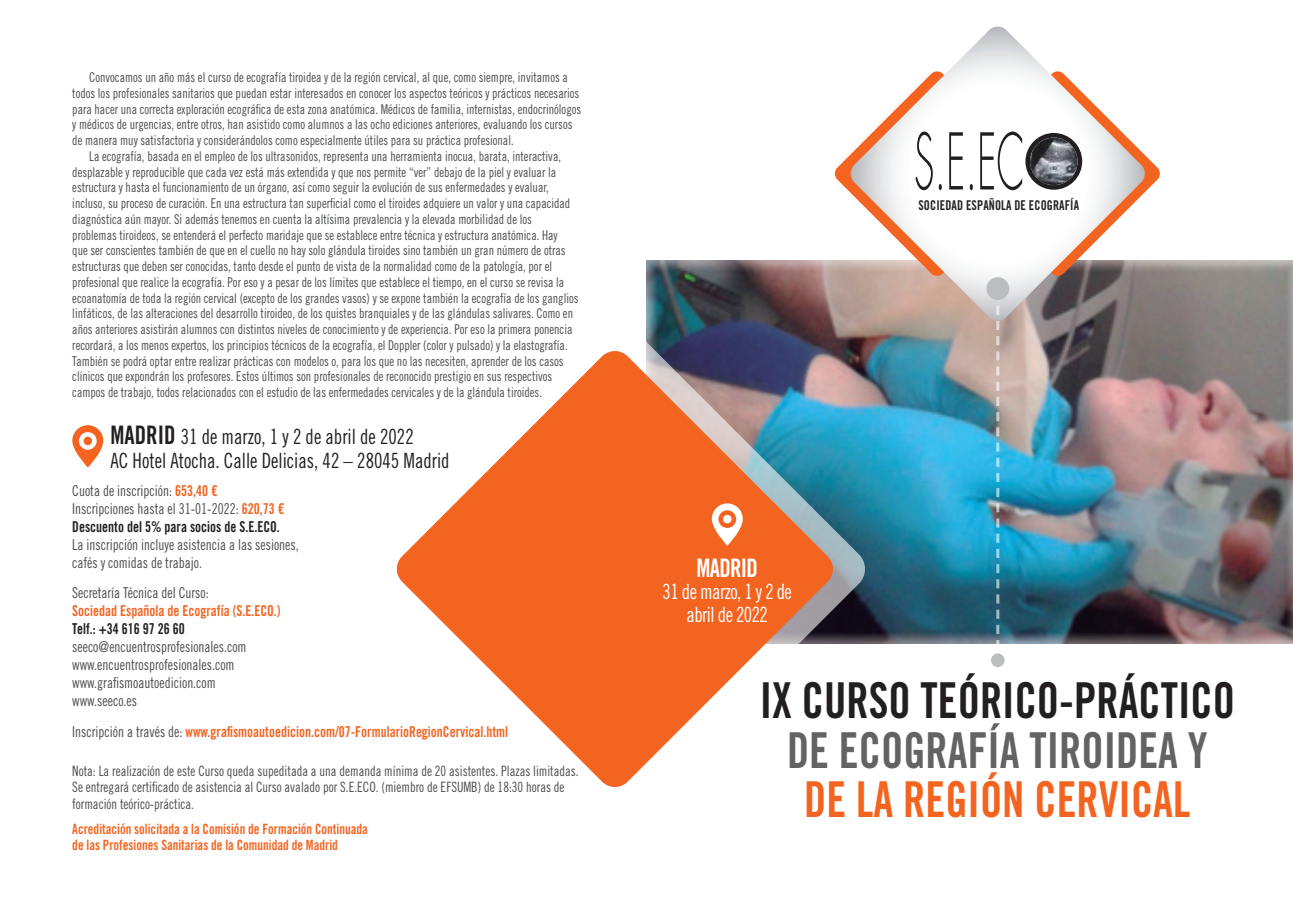
<style>
.page{position:relative;width:1293px;height:910px;background:#fff}
.page>*{position:absolute;margin:0;border:0;box-sizing:border-box;transform-origin:0 0}
.t1{font:49.5px "Trade Gothic LT Std Bd Cn 20";color:#231f20;scale:.9 1}
.t2{font:49.5px "Trade Gothic LT Std Bd Cn 20";color:#636366;scale:.9 1}
.t3{font:49.5px "Trade Gothic LT Std Bd Cn 20";color:#f36421;scale:.9 1}
.t4{font:25.5px "Trade Gothic LT Std Bd Cn 20";letter-spacing:-.03em;color:#fff;scale:.9 1}
.t5{font:21px/24px "Trade Gothic LT Std Cn 18";color:#231f20;scale:.9 1}
.t6{font:21px/22.5px "Trade Gothic LT Std Cn 18";letter-spacing:-.03em;color:#fff;text-align:center;scale:.9 1}
.t7{font:15px/18px "Trade Gothic LT Std Cn 18";color:#4b4c4d;scale:.9 1}
.t8{font:15px "Trade Gothic LT Std Bd Cn 20";color:#f36421;scale:.9 1}
.t9{font:15px "Trade Gothic LT Std Bd Cn 20";color:#231f20;scale:.9 1}
.t10{font:14.25px/16.5px "Trade Gothic LT Std Cn 18";color:#4b4c4d;scale:.9 1}
.t11{font:14.25px/16.5px "Trade Gothic LT Std Bd Cn 20";color:#f36421;scale:.9 1}
.t12{font:13.5px/15.8px "Trade Gothic LT Std Cn 18";color:#4b4c4d;scale:.9 1}
.t13{font:13.5px "Trade Gothic LT Std Bd Cn 20";letter-spacing:.01em;color:#231f20;scale:.9 1}
.s1{font-family:"Trade Gothic LT Std Bd Cn 20";font-size:25.5px}
.s2{font-family:"Trade Gothic LT Std Bd Cn 20";color:#f36421}
.s3{font-family:"Trade Gothic LT Std Cn 18";color:#4b4c4d}
</style>
<div class="page">
<img style="left:646px;top:261px;width:647px;height:382px">
<img style="left:646px;top:319px;width:220px;height:325px">
<svg style="left:396px;top:349px;width:438px;height:438px;fill:#f36421"></svg>
<svg style="left:712px;top:503px;width:31px;height:43px"></svg>
<svg style="left:718px;top:510px;width:18px;height:18px"></svg>
<div style="left:723px;top:515px;width:8px;height:8px;background:#fff;border-radius:50%"></div>
<svg style="left:72px;top:425px;width:31px;height:42px"></svg>
<svg style="left:79px;top:432px;width:18px;height:18px"></svg>
<div style="left:84px;top:437px;width:8px;height:8px;background:#f36421;border-radius:50%"></div>
<svg style="left:849px;top:27px;width:297px;height:295px"></svg>
<svg style="left:834px;top:71px;width:326px;height:206px"></svg>
<svg style="left:1025px;top:133px;width:57px;height:57px"></svg>
<img style="left:1030px;top:138px;width:47px;height:47px;border-radius:24px">
<div style="left:986px;top:277px;width:23px;height:23px;background:#bcbdc0;border-radius:50%"></div>
<div style="left:991px;top:653px;width:13px;height:14px;background:#bcbdc0;border-radius:50%"></div>
<svg style="left:996px;top:306px;width:3px;height:338px"></svg>
<p class="t12" style="left:72px;top:69px;width:567px;text-indent:17px">Convocamos un año más el curso de ecografía tiroidea y de la región cervical, al que, como siempre, invitamos a todos los profesionales sanitarios que puedan estar interesados en conocer los aspectos teóricos y prácticos necesarios para hacer una correcta exploración ecográfica de esta zona anatómica. Médicos de familia, internistas, endocrinólogos y médicos de urgencias, entre otros, han asistido como alumnos a las ocho ediciones anteriores, evaluando los cursos de manera muy satisfactoria y considerándolos como especialmente útiles para su práctica profesional.</p>
<p class="t12" style="left:72px;top:148px;width:564px;text-indent:17px">La ecografía, basada en el empleo de los ultrasonidos, representa una herramienta inocua, barata, interactiva, desplazable y reproducible que cada vez está más extendida y que nos permite “ver” debajo de la piel y evaluar la estructura y hasta el funcionamiento de un órgano, así como seguir la evolución de sus enfermedades y evaluar, incluso, su proceso de curación. En una estructura tan superficial como el tiroides adquiere un valor y una capacidad diagnóstica aún mayor. Si además tenemos en cuenta la altísima prevalencia y la elevada morbilidad de los problemas tiroideos, se entenderá el perfecto maridaje que se establece entre técnica y estructura anatómica. Hay<br>que ser conscientes también de que en el cuello no hay solo glándula tiroides sino también un gran número de otras estructuras que deben ser conocidas, tanto desde el punto de vista de la normalidad como de la patología, por el profesional que realice la ecografía. Por eso y a pesar de los límites que establece el tiempo, en el curso se revisa la ecoanatomía de toda la región cervical (excepto de los grandes vasos) y se expone también la ecografía de los ganglios linfáticos, de las alteraciones del desarrollo tiroideo, de los quistes branquiales y de las glándulas salivares. Como en años anteriores asistirán alumnos con distintos niveles de conocimiento y de experiencia. Por eso la primera ponencia recordará, a los menos expertos, los principios técnicos de la ecografía, el Doppler (color y pulsado) y la elastografía.<br>También se podrá optar entre realizar prácticas con modelos o, para los que no las necesiten, aprender de los casos clínicos que expondrán los profesores. Estos últimos son profesionales de reconocido prestigio en sus respectivos campos de trabajo, todos relacionados con el estudio de las enfermedades cervicales y de la glándula tiroides.</p>
<h3 class="t5" style="left:111px;top:424px;width:378px"><span class="s1">MADRID</span> 31 de marzo, 1 y 2 de abril de 2022<br>AC Hotel Atocha. Calle Delicias, 42 – 28045 Madrid</h3>
<p class="t7" style="left:72px;top:481px;width:237px">Cuota de inscripción: <span class="s2">653,40 €<br></span>Inscripciones hasta el 31-01-2022: <span class="s2">620,73 €</span></p>
<p class="t9" style="left:72px;top:517px;width:232px">Descuento del 5% para socios de S.E.ECO.</p>
<p class="t7" style="left:72px;top:535px;width:253px">La inscripción incluye asistencia a las sesiones, cafés y comidas de trabajo.</p>
<p class="t7" style="left:72px;top:584px;width:153px">Secretaría Técnica del Curso:</p>
<p class="t8" style="left:72px;top:602px;width:233px">Sociedad Española de Ecografía (S.E.ECO.)</p>
<p class="t9" style="left:72px;top:620px;width:127px">Telf.: +34 616 97 26 60</p>
<p class="t7" style="left:72px;top:638px;width:195px">seeco@encuentrosprofesionales.com www.encuentrosprofesionales.com www.grafismoautoedicion.com www.seeco.es</p>
<p class="t8" style="left:72px;top:723px;width:486px"><span class="s3">Inscripción a través de:</span> www.grafismoautoedicion.com/07-FormularioRegionCervical.html</p>
<p class="t10" style="left:72px;top:762px;width:564px">Nota: La realización de este Curso queda supeditada a una demanda mínima de 20 asistentes. Plazas limitadas.<br>Se entregará certificado de asistencia al Curso avalado por S.E.ECO. (miembro de EFSUMB) de 18:30 horas de formación teórico-práctica.</p>
<p class="t11" style="left:72px;top:820px;width:330px">Acreditación solicitada a la Comisión de Formación Continuada de las Profesiones Sanitarias de la Comunidad de Madrid</p>
<p class="t13" style="left:918px;top:197px;width:180px">SOCIEDAD ESPAÑOLA DE ECOGRAFÍA</p>
<h2 class="t4" style="left:696px;top:552px;width:70px">MADRID</h2>
<h3 class="t6" style="left:662px;top:580px;width:145px">31 de marzo, 1 y 2 de abril de 2022</h3>
<h1 class="t1" style="left:760px;top:670px;width:529px">IX CURSO TEÓRICO-PRÁCTICO</h1>
<h1 class="t2" style="left:787px;top:720px;width:469px">DE ECOGRAFÍA TIROIDEA Y</h1>
<h1 class="t3" style="left:804px;top:769px;width:430px">DE LA REGIÓN CERVICAL</h1>
</div>
